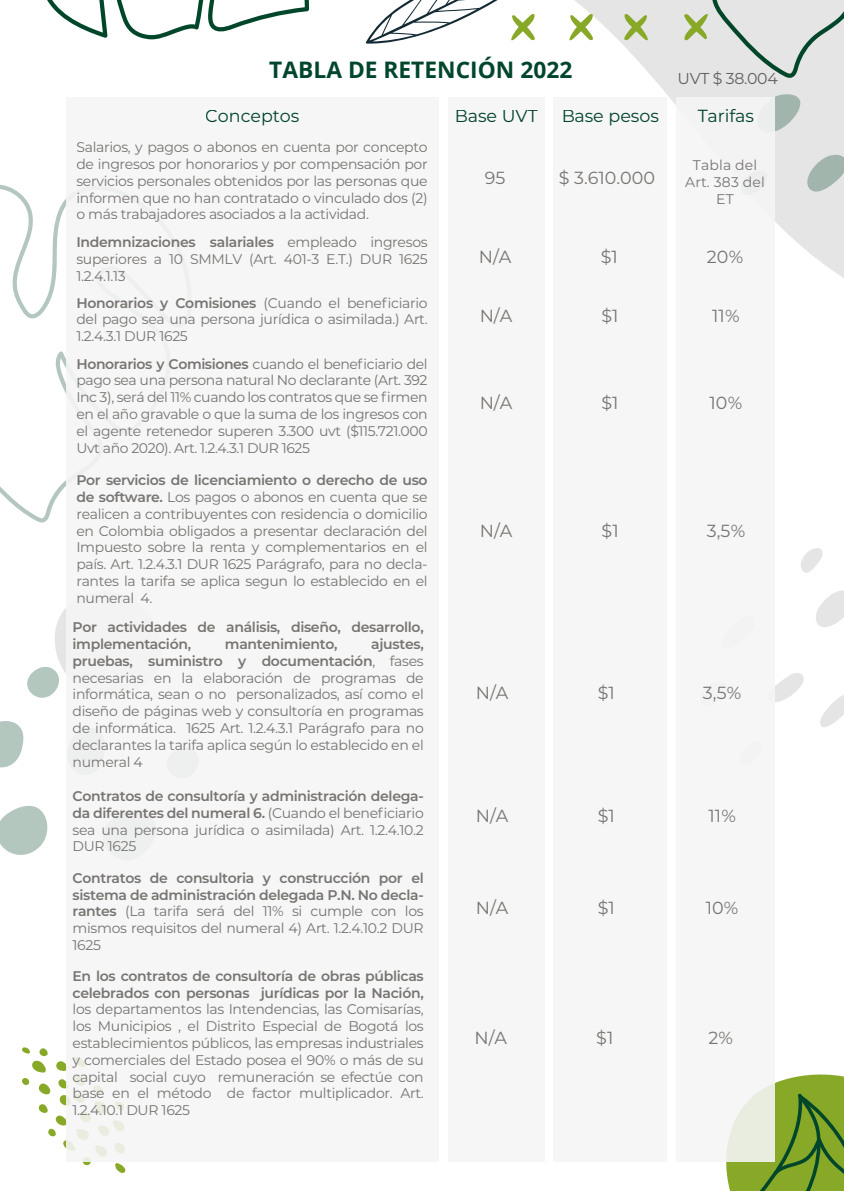
<style>
.page{position:relative;width:844px;height:1191px;background:#fff}
.page>*{position:absolute;margin:0;border:0;box-sizing:border-box;transform-origin:0 0}
.t1{font:700 22.75px "Open Sans";color:#00462c}
.t2{font:17.5px "Montserrat";letter-spacing:.005em;color:#777471}
.t3{font:17.5px "Montserrat";color:#00462c}
.t4{font:15.75px "Montserrat";letter-spacing:-.02em;color:#5f605f}
.t5{font:14px/16.8px "Montserrat";letter-spacing:-.02em;color:#777471;text-align:justify}
.t6{font:600 14px/16.8px "Montserrat";letter-spacing:-.02em;color:#777471}
.t7{font:14px/16.8px "Montserrat";letter-spacing:.01em;color:#777471;text-align:center}
.s1{font-weight:600}
.s2{font-weight:400}
</style>
<div class="page">
<svg style="left:569px;top:0;width:274px;height:277px;fill:#e6e5e5"></svg>
<svg style="left:569px;top:14px;width:24px;height:26px"></svg>
<svg style="left:47px;top:0;width:262px;height:39px"></svg>
<svg style="left:0;top:185px;width:66px;height:337px"></svg>
<svg style="left:624px;top:0;width:219px;height:78px;background:#d8dcd6"></svg>
<svg style="left:726px;top:1074px;width:117px;height:117px;background:#799d2d"></svg>
<svg style="left:756px;top:93px;width:44px;height:40px"></svg>
<svg style="left:805px;top:150px;width:38px;height:42px;background:#bec9c4"></svg>
<svg style="left:365px;top:0;width:170px;height:44px"></svg>
<svg style="left:0;top:805px;width:48px;height:50px"></svg>
<svg style="left:0;top:721px;width:24px;height:47px"></svg>
<svg style="left:27px;top:608px;width:39px;height:90px"></svg>
<svg style="left:816px;top:590px;width:27px;height:37px"></svg>
<svg style="left:775px;top:673px;width:29px;height:29px"></svg>
<svg style="left:801px;top:548px;width:21px;height:25px"></svg>
<svg style="left:820px;top:695px;width:23px;height:32px"></svg>
<svg style="left:22px;top:1047px;width:103px;height:126px"></svg>
<div style="left:66px;top:97px;width:372px;height:1064px;background:#f5f5f5"></div>
<div style="left:447px;top:97px;width:97px;height:1064px;background:#f5f5f5"></div>
<div style="left:553px;top:97px;width:113px;height:1064px;background:#f5f5f5"></div>
<div style="left:676px;top:97px;width:99px;height:1064px;background:#f5f5f5"></div>
<h1 class="t1" style="left:269px;top:54px;width:304px">TABLA DE RETENCIÓN 2022</h1>
<p class="t4" style="left:677px;top:68px;width:102px">UVT $ 38.004</p>
<p class="t3" style="left:206px;top:104px;width:95px">Conceptos</p>
<p class="t3" style="left:454px;top:104px;width:85px">Base UVT</p>
<p class="t3" style="left:561px;top:104px;width:99px">Base pesos</p>
<p class="t3" style="left:697px;top:104px;width:58px">Tarifas</p>
<p class="t5" style="left:76px;top:138px;width:352px">Salarios, y pagos o abonos en cuenta por concepto de ingresos por honorarios y por compensación por servicios personales obtenidos por las personas que informen que no han contratado o vinculado dos (2) o más trabajadores asociados a la actividad.</p>
<p class="t5" style="left:76px;top:233px;width:352px"><span class="s1">Indemnizaciones salariales</span> empleado ingresos superiores a 10 SMMLV (Art. 401-3 E.T.) DUR 1625<br>1.2.4.1.13</p>
<p class="t5" style="left:76px;top:294px;width:352px"><span class="s1">Honorarios y Comisiones</span> (Cuando el beneficiario del pago sea una persona jurídica o asimilada.) Art.<br>1.2.4.3.1 DUR 1625</p>
<p class="t5" style="left:76px;top:355px;width:352px"><span class="s1">Honorarios y Comisiones</span> cuando el beneficiario del pago sea una persona natural No declarante (Art. 392<br>Inc 3), será del 11% cuando los contratos que se firmen en el año gravable o que la suma de los ingresos con el agente retenedor superen 3.300 uvt ($115.721.000<br>Uvt año 2020). Art. 1.2.4.3.1 DUR 1625</p>
<p class="t5" style="left:76px;top:471px;width:352px"><span class="s1">Por servicios de licenciamiento o derecho de uso de software.</span> Los pagos o abonos en cuenta que se realicen a contribuyentes con residencia o domicilio en Colombia obligados a presentar declaración del Impuesto sobre la renta y complementarios en el país. Art. 1.2.4.3.1 DUR 1625 Parágrafo, para no decla&shy;rantes la tarifa se aplica segun lo establecido en el numeral 4.</p>
<p class="t6" style="left:72px;top:618px;width:352px">Por actividades de análisis, diseño, desarrollo, implementación,</p>
<p class="t5" style="left:72px;top:635px;width:352px;text-indent:298px"><span class="s1">ajustes, pruebas, suministro y documentación</span>, fases necesarias en la elaboración de programas de informática, sean o no personalizados, así como el diseño de páginas web y consultoría en programas de informática. 1625 Art. 1.2.4.3.1 Parágrafo para no declarantes la tarifa aplica según lo establecido en el numeral 4</p>
<p class="t5" style="left:72px;top:787px;width:352px"><span class="s1">Contratos de consultoría y administración delega&shy;da diferentes del numeral 6.</span> (Cuando el beneficiario sea una persona jurídica o asimilada) Art. 1.2.4.10.2<br>DUR 1625</p>
<p class="t6" style="left:72px;top:868px;width:352px;text-align:justify">Contratos de consultoria y construcción por el sistema de administración delegada P.N. No decla&shy;rantes <span class="s2">(La tarifa será del 11% si cumple con los mismos requisitos del numeral 4) Art. 1.2.4.10.2 DUR 1625</span></p>
<p class="t6" style="left:72px;top:966px;width:352px">En los contratos de consultoría de obras públicas celebrados con personas jurídicas por la Nación,</p>
<p class="t5" style="left:72px;top:1000px;width:352px">los departamentos las Intendencias, las Comisarías, los Municipios , el Distrito Especial de Bogotá los establecimientos públicos, las empresas industriales y comerciales del Estado posea el 90% o más de su capital social cuyo remuneración se efectúe con base en el método de factor multiplicador. Art.<br>1.2.4.10.1 DUR 1625</p>
<p class="t6" style="left:225px;top:635px;width:114px">mantenimiento,</p>
<p class="t2" style="left:485px;top:166px;width:22px">95</p>
<p class="t2" style="left:558px;top:166px;width:97px">$ 3.610.000</p>
<p class="t7" style="left:685px;top:156px;width:81px">Tabla del<br>Art. 383 del<br>ET</p>
<p class="t2" style="left:479px;top:244px;width:34px">N/A</p>
<p class="t2" style="left:600px;top:244px;width:19px">$1</p>
<p class="t2" style="left:706px;top:244px;width:38px">20%</p>
<p class="t2" style="left:479px;top:304px;width:34px">N/A</p>
<p class="t2" style="left:601px;top:304px;width:19px">$1</p>
<p class="t2" style="left:711px;top:304px;width:29px">11%</p>
<p class="t2" style="left:479px;top:390px;width:34px">N/A</p>
<p class="t2" style="left:601px;top:390px;width:19px">$1</p>
<p class="t2" style="left:709px;top:390px;width:34px">10%</p>
<p class="t2" style="left:479px;top:518px;width:34px">N/A</p>
<p class="t2" style="left:601px;top:518px;width:19px">$1</p>
<p class="t2" style="left:706px;top:518px;width:40px">3,5%</p>
<p class="t2" style="left:476px;top:681px;width:34px">N/A</p>
<p class="t2" style="left:597px;top:681px;width:19px">$1</p>
<p class="t2" style="left:702px;top:681px;width:40px">3,5%</p>
<p class="t2" style="left:476px;top:804px;width:34px">N/A</p>
<p class="t2" style="left:597px;top:804px;width:19px">$1</p>
<p class="t2" style="left:708px;top:804px;width:29px">11%</p>
<p class="t2" style="left:476px;top:895px;width:34px">N/A</p>
<p class="t2" style="left:597px;top:895px;width:19px">$1</p>
<p class="t2" style="left:705px;top:895px;width:34px">10%</p>
<p class="t2" style="left:474px;top:1025px;width:34px">N/A</p>
<p class="t2" style="left:596px;top:1025px;width:19px">$1</p>
<p class="t2" style="left:708px;top:1025px;width:26px">2%</p>
</div>
